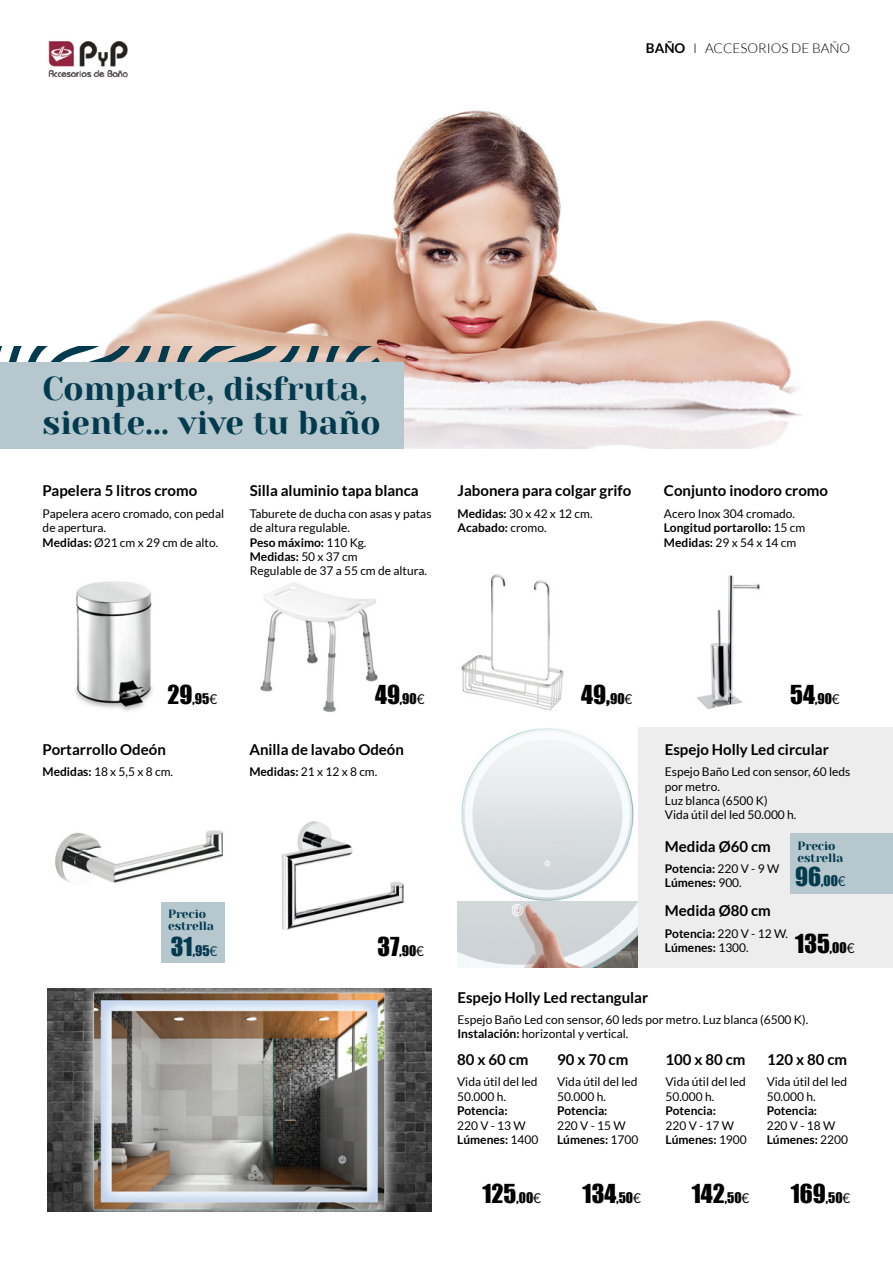
<style>
.page{position:relative;width:893px;height:1263px;background:#fff}
.page>*{position:absolute;margin:0;border:0;box-sizing:border-box;transform-origin:0 0}
.t1{font:33px/34.5px "Yeseva One";color:#023a4e}
.t2{font:24px "Impact";color:#000}
.t3{font:700 15px "Lato";color:#000}
.t4{font:13.5px "Impact";color:#000}
.t5{font:300 13.5px "Lato";color:#000}
.t6{font:13.5px "Impact";color:#023a4e}
.t7{font:12px/14.4px "Lato";color:#000}
.t8{font:700 12px/14.4px "Lato";color:#000}
.t9{font:12px/12px "Yeseva One";letter-spacing:-.01em;color:#023a4e}
.s1{font-weight:700}
.s2{font-size:24px}
.s3{font-family:"Lato"}
.s4{font-size:13.5px}
.s5{font-family:"Lato";font-size:13.5px}
.s6{font-weight:400}
</style>
<div class="page">
<div style="left:457px;top:727px;width:436px;height:240px;background:#ededed"></div>
<img style="left:75px;top:581px;width:78px;height:130px">
<img style="left:260px;top:582px;width:118px;height:130px">
<img style="left:461px;top:574px;width:103px;height:137px">
<img style="left:697px;top:575px;width:63px;height:134px">
<img style="left:457px;top:727px;width:181px;height:240px">
<img style="left:282px;top:821px;width:122px;height:109px">
<img style="left:55px;top:830px;width:168px;height:53px">
<img style="left:47px;top:989px;width:384px;height:223px">
<img style="left:43px;top:110px;width:760px;height:339px">
<img style="left:48px;top:41px;width:79px;height:35px">
<svg style="left:0;top:347px;width:382px;height:15px"></svg>
<div style="left:0;top:362px;width:404px;height:87px;background:#b6c7ce"></div>
<div style="left:791px;top:833px;width:102px;height:60px;background:#b6c7ce"></div>
<div style="left:162px;top:902px;width:63px;height:61px;background:#b6c7ce"></div>
<h1 class="t1" style="left:43px;top:370px;width:339px">Comparte, disfruta, siente... vive tu baño</h1>
<p class="t5" style="left:646px;top:41px;width:206px"><span class="s1">BAÑO</span> I ACCESORIOS DE BAÑO</p>
<p class="t3" style="left:43px;top:482px;width:156px">Papelera 5 litros cromo</p>
<p class="t3" style="left:664px;top:482px;width:166px">Conjunto inodoro cromo</p>
<p class="t3" style="left:250px;top:482px;width:170px">Silla aluminio tapa blanca</p>
<p class="t3" style="left:458px;top:482px;width:175px">Jabonera para colgar grifo</p>
<p class="t7" style="left:458px;top:506px;width:136px"><span class="s1">Medidas:</span> 30 x 42 x 12 cm.<br><span class="s1">Acabado:</span> cromo.</p>
<p class="t7" style="left:43px;top:506px;width:183px">Papelera acero cromado, con pedal de apertura.<br><span class="s1">Medidas:</span> Ø21 cm x 29 cm de alto.</p>
<p class="t7" style="left:664px;top:506px;width:143px">Acero Inox 304 cromado.<br><span class="s1">Longitud portarollo:</span> 15 cm<br><span class="s1">Medidas:</span> 29 x 54 x 14 cm</p>
<p class="t7" style="left:250px;top:506px;width:183px">Taburete de ducha con asas y patas de altura regulable.<br><span class="s1">Peso máximo:</span> 110 Kg.<br><span class="s1">Medidas:</span> 50 x 37 cm<br>Regulable de 37 a 55 cm de altura.</p>
<p class="t4" style="left:168px;top:688px;width:51px"><span class="s2">29</span>,95<span class="s3">€</span></p>
<p class="t4" style="left:790px;top:688px;width:51px"><span class="s2">54</span>,90<span class="s3">€</span></p>
<p class="t4" style="left:375px;top:688px;width:51px"><span class="s2">49</span>,90<span class="s3">€</span></p>
<h2 class="t2" style="left:581px;top:676px;width:53px">49,<span class="s4">90</span><span class="s5">€</span></h2>
<p class="t3" style="left:43px;top:741px;width:125px">Portarrollo Odeón</p>
<p class="t3" style="left:249px;top:741px;width:156px">Anilla de lavabo Odeón</p>
<p class="t3" style="left:665px;top:741px;width:165px">Espejo Holly Led circular</p>
<p class="t7" style="left:43px;top:764px;width:132px"><span class="s1">Medidas:</span> 18 x 5,5 x 8 cm.</p>
<p class="t7" style="left:249px;top:764px;width:130px"><span class="s1">Medidas:</span> 21 x 12 x 8 cm.</p>
<p class="t7" style="left:665px;top:764px;width:187px">Espejo Baño Led con sensor, 60 leds por metro.<br>Luz blanca (6500 K)<br>Vida útil del led 50.000 h.</p>
<p class="t3" style="left:665px;top:837px;width:107px">Medida Ø60 cm</p>
<p class="t8" style="left:665px;top:861px;width:116px">Potencia: <span class="s6">220 V - 9 W<br></span>Lúmenes: <span class="s6">900.</span></p>
<p class="t9" style="left:797px;top:840px;width:47px">Precio estrella</p>
<p class="t6" style="left:795px;top:871px;width:52px"><span class="s2">96</span>,00<span class="s3">€</span></p>
<p class="t9" style="left:168px;top:908px;width:47px">Precio estrella</p>
<p class="t6" style="left:171px;top:940px;width:48px"><span class="s2">31</span>,95<span class="s3">€</span></p>
<p class="t3" style="left:665px;top:902px;width:107px">Medida Ø80 cm</p>
<p class="t8" style="left:665px;top:926px;width:125px">Potencia: <span class="s6">220 V - 12 W.<br></span>Lúmenes: <span class="s6">1300.</span></p>
<p class="t4" style="left:378px;top:940px;width:48px"><span class="s2">37</span>,90<span class="s3">€</span></p>
<h2 class="t2" style="left:795px;top:925px;width:61px">135<span class="s4">,00</span><span class="s5">€</span></h2>
<p class="t3" style="left:457px;top:988px;width:192px">Espejo Holly Led rectangular</p>
<p class="t7" style="left:457px;top:1012px;width:352px">Espejo Baño Led con sensor, 60 leds por metro. Luz blanca (6500 K).<br><span class="s1">Instalación:</span> horizontal y vertical.</p>
<p class="t3" style="left:457px;top:1051px;width:73px">80 x 60 cm</p>
<p class="t3" style="left:557px;top:1051px;width:73px">90 x 70 cm</p>
<p class="t3" style="left:665px;top:1051px;width:82px">100 x 80 cm</p>
<p class="t3" style="left:767px;top:1051px;width:82px">120 x 80 cm</p>
<p class="t7" style="left:457px;top:1075px;width:82px">Vida útil del led<br>50.000 h.</p>
<p class="t8" style="left:457px;top:1103px;width:52px">Potencia:</p>
<p class="t7" style="left:457px;top:1118px;width:83px">220 V - 13 W<br><span class="s1">Lúmenes:</span> 1400</p>
<p class="t7" style="left:557px;top:1075px;width:82px">Vida útil del led<br>50.000 h.</p>
<p class="t8" style="left:557px;top:1103px;width:52px">Potencia:</p>
<p class="t7" style="left:557px;top:1118px;width:83px">220 V - 15 W<br><span class="s1">Lúmenes:</span> 1700</p>
<p class="t7" style="left:665px;top:1075px;width:82px">Vida útil del led<br>50.000 h.</p>
<p class="t8" style="left:665px;top:1103px;width:52px">Potencia:</p>
<p class="t7" style="left:665px;top:1118px;width:83px">220 V - 17 W<br><span class="s1">Lúmenes:</span> 1900</p>
<p class="t7" style="left:767px;top:1075px;width:82px">Vida útil del led<br>50.000 h.</p>
<p class="t8" style="left:767px;top:1103px;width:52px">Potencia:</p>
<p class="t7" style="left:767px;top:1118px;width:83px">220 V - 18 W<br><span class="s1">Lúmenes:</span> 2200</p>
<h2 class="t2" style="left:482px;top:1175px;width:60px">125<span class="s4">,00</span><span class="s5">€</span></h2>
<h2 class="t2" style="left:583px;top:1175px;width:60px">134<span class="s4">,50</span><span class="s5">€</span></h2>
<h2 class="t2" style="left:692px;top:1175px;width:59px">142<span class="s4">,50</span><span class="s5">€</span></h2>
<h2 class="t2" style="left:791px;top:1175px;width:61px">169<span class="s4">,50</span><span class="s5">€</span></h2>
</div>
